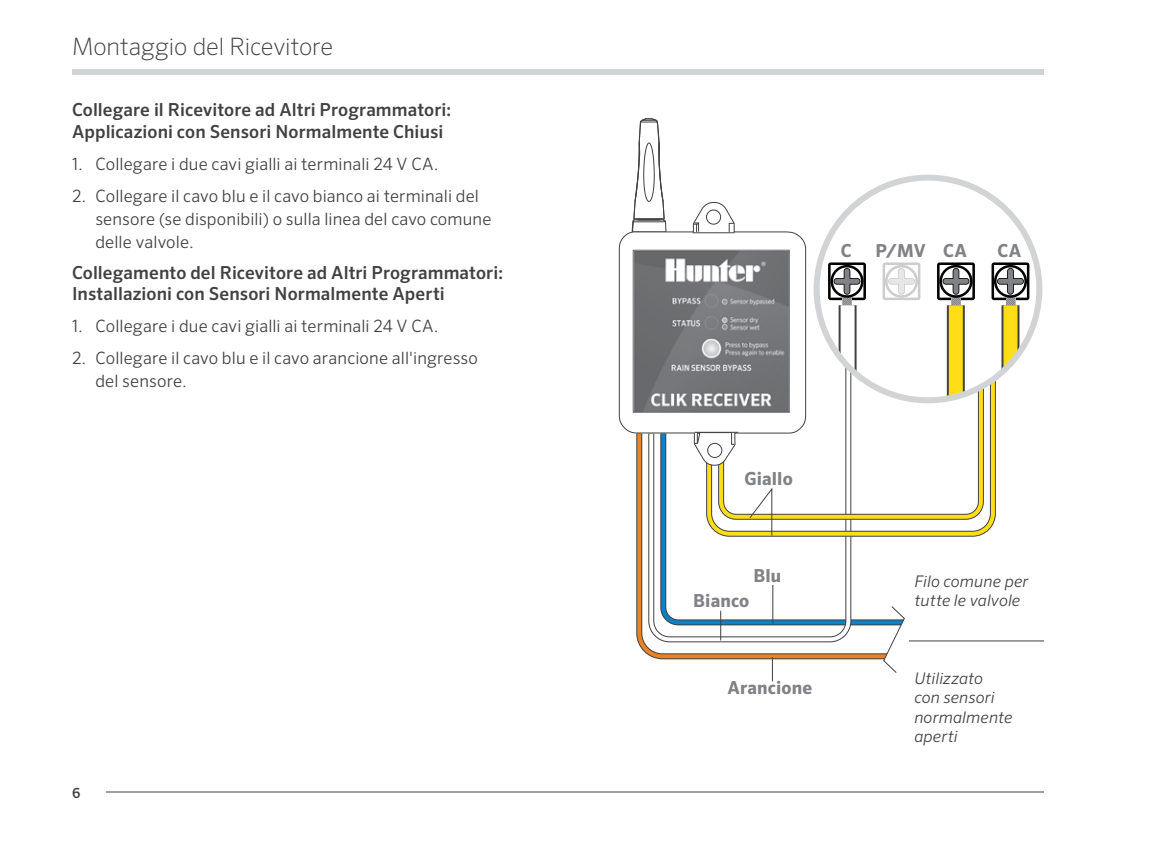
<style>
.page{position:relative;width:1152px;height:864px;background:#fff}
.page>*{position:absolute;margin:0;border:0;box-sizing:border-box;transform-origin:0 0}
.t1{font:200 24px "Sero Pro";letter-spacing:-.005em;color:#414042}
.t2{font:500 18px/21.6px "Sero Pro";letter-spacing:.005em;color:#414042}
.t3{font:700 18px "Sero Pro";letter-spacing:.005em;color:#808285}
.t4{font:300 17px/23px "Sero Pro";letter-spacing:.01em;color:#414042}
.t5{font:italic 300 16px/19.2px "Sero Pro";letter-spacing:.005em;color:#414042}
.t6{font:500 14px "Sero Pro";color:#414042}
</style>
<div class="page">
<div style="left:72px;top:69px;width:972px;height:6px;background:#d1d3d4"></div>
<hr style="left:72px;top:792px;width:972px;height:1px;background:#414042">
<div style="left:72px;top:776px;width:33px;height:33px;background:#fff"></div>
<svg style="left:636px;top:466px;width:274px;height:194px"></svg>
<svg style="left:854px;top:540px;width:56px;height:86px"></svg>
<svg style="left:647px;top:466px;width:205px;height:177px"></svg>
<svg style="left:703px;top:373px;width:296px;height:167px"></svg>
<svg style="left:705px;top:375px;width:292px;height:163px"></svg>
<svg style="left:634px;top:118px;width:30px;height:83px"></svg>
<svg style="left:618px;top:201px;width:189px;height:265px"></svg>
<hr style="left:693px;top:232px;width:42px;height:1px;background:#414042">
<svg style="left:728px;top:222px;width:7px;height:11px"></svg>
<svg style="left:693px;top:221px;width:7px;height:12px"></svg>
<div style="left:706px;top:210px;width:15px;height:15px;border:1px solid #414042;border-radius:50%"></div>
<img style="left:626px;top:247px;width:169px;height:169px">
<svg style="left:828px;top:262px;width:38px;height:64px"></svg>
<svg style="left:937px;top:262px;width:38px;height:64px"></svg>
<svg style="left:992px;top:262px;width:37px;height:64px"></svg>
<svg style="left:883px;top:262px;width:37px;height:38px"></svg>
<svg style="left:947px;top:305px;width:18px;height:76px"></svg>
<div style="left:949px;top:305px;width:14px;height:95px;background:#ffde17"></div>
<svg style="left:839px;top:305px;width:18px;height:76px"></svg>
<svg style="left:841px;top:305px;width:14px;height:76px"></svg>
<svg style="left:1002px;top:305px;width:17px;height:71px"></svg>
<svg style="left:1004px;top:305px;width:13px;height:71px"></svg>
<div style="left:814px;top:175px;width:228px;height:228px;border:6px solid #d1d3d4;border-radius:50%"></div>
<svg style="left:883px;top:605px;width:24px;height:68px"></svg>
<hr style="left:909px;top:640px;width:135px;height:1px;background:#414042">
<svg style="left:694px;top:381px;width:293px;height:155px"></svg>
<hr style="left:772px;top:585px;width:1px;height:39px;background:#414042">
<svg style="left:720px;top:611px;width:1px;height:29px"></svg>
<svg style="left:772px;top:657px;width:1px;height:24px"></svg>
<h1 class="t1" style="left:72px;top:32px;width:263px">Montaggio del Ricevitore</h1>
<p class="t2" style="left:72px;top:99px;width:381px">Collegare il Ricevitore ad Altri Programmatori:<br>Applicazioni con Sensori Normalmente Chiusi</p>
<p class="t4" style="left:72px;top:152px;width:368px">1. Collegare i due cavi gialli ai terminali 24 V CA.</p>
<p class="t4" style="left:95px;top:184px;width:398px;text-indent:-23px">2. Collegare il cavo blu e il cavo bianco ai terminali del sensore (se disponibili) o sulla linea del cavo comune delle valvole.</p>
<p class="t2" style="left:72px;top:261px;width:433px">Collegamento del Ricevitore ad Altri Programmatori:<br>Installazioni con Sensori Normalmente Aperti</p>
<p class="t4" style="left:72px;top:315px;width:368px">1. Collegare i due cavi gialli ai terminali 24 V CA.</p>
<p class="t4" style="left:95px;top:347px;width:384px;text-indent:-23px">2. Collegare il cavo blu e il cavo arancione all'ingresso del sensore.</p>
<p class="t6" style="left:72px;top:784px;width:10px">6</p>
<p class="t3" style="left:841px;top:240px;width:12px">C</p>
<p class="t3" style="left:876px;top:240px;width:93px">P/MV CA</p>
<p class="t3" style="left:997px;top:240px;width:25px">CA</p>
<p class="t3" style="left:744px;top:468px;width:50px">Giallo</p>
<p class="t3" style="left:753px;top:564px;width:29px">Blu</p>
<p class="t3" style="left:693px;top:590px;width:58px">Bianco</p>
<p class="t3" style="left:728px;top:676px;width:86px">Arancione</p>
<p class="t5" style="left:914px;top:572px;width:116px">Filo comune per tutte le valvole</p>
<p class="t5" style="left:914px;top:669px;width:100px">Utilizzato con sensori normalmente aperti</p>
</div>
